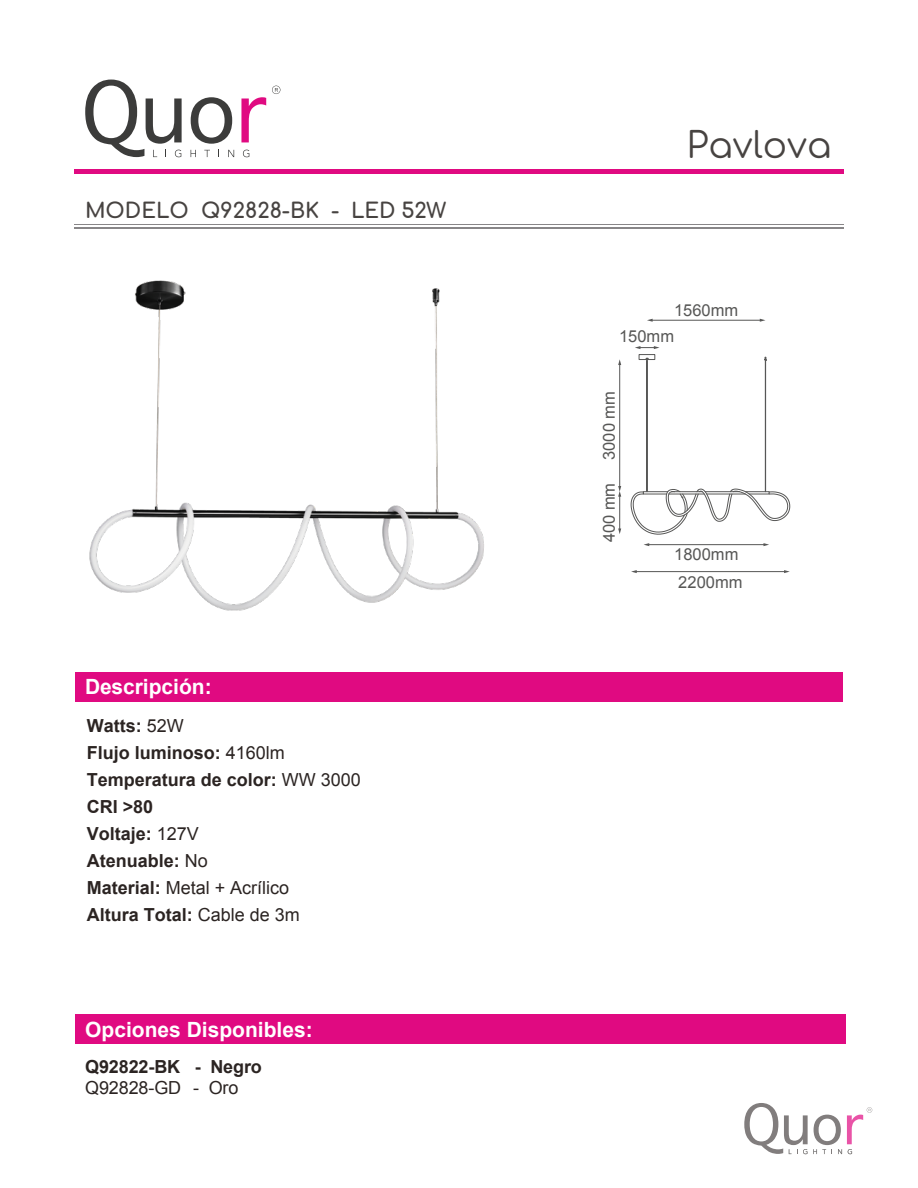
<style>
.page{position:relative;width:918px;height:1188px;background:#fff}
.page>*{position:absolute;margin:0;border:0;box-sizing:border-box;transform-origin:0 0}
.t1{font:36px "Comfortaa";color:#474341}
.t2{font:700 21px "Arial";color:#fff}
.t3{font:700 21px "Comfortaa";color:#474341}
.t4{font:700 18px/27px "Arial";color:#2b2422}
.t5{font:18px "Arial";letter-spacing:-.005em;color:#2b2422}
.t6{font:16.5px/27.8px "Arial";color:#575756}
.s1{font-weight:400}
.s2{color:#2c2422}
</style>
<div class="page">
<hr style="left:74px;top:169px;width:770px;height:4px;background:#e00a81">
<hr style="left:74px;top:227px;width:770px;height:1px;background:#888688">
<hr style="left:74px;top:224px;width:770px;height:1px;background:#888688">
<div style="left:75px;top:672px;width:768px;height:29px;background:#e00a81"></div>
<svg style="left:241px;top:97px;width:25px;height:45px"></svg>
<svg style="left:191px;top:97px;width:41px;height:47px"></svg>
<svg style="left:85px;top:80px;width:97px;height:77px"></svg>
<svg style="left:191px;top:150px;width:5px;height:7px"></svg>
<svg style="left:204px;top:150px;width:6px;height:7px"></svg>
<svg style="left:228px;top:150px;width:6px;height:7px"></svg>
<svg style="left:243px;top:150px;width:6px;height:7px"></svg>
<svg style="left:272px;top:86px;width:8px;height:8px"></svg>
<div style="left:75px;top:1015px;width:771px;height:29px;background:#e00a81"></div>
<svg style="left:744px;top:1103px;width:128px;height:51px"></svg>
<img style="left:89px;top:280px;width:395px;height:331px">
<div style="left:639px;top:354px;width:16px;height:6px;border:1px solid #575756"></div>
<div style="left:647px;top:360px;width:1px;height:132px;border:1px solid #575756"></div>
<div style="left:765px;top:360px;width:1px;height:132px;border:1px solid #575756"></div>
<svg style="left:764px;top:357px;width:3px;height:4px"></svg>
<svg style="left:630px;top:488px;width:161px;height:47px"></svg>
<hr style="left:619px;top:364px;width:1px;height:123px;background:#575756">
<svg style="left:618px;top:359px;width:3px;height:6px"></svg>
<hr style="left:648px;top:544px;width:117px;height:1px;background:#575756">
<svg style="left:763px;top:543px;width:6px;height:3px"></svg>
<hr style="left:652px;top:320px;width:109px;height:1px;background:#575756">
<svg style="left:647px;top:319px;width:6px;height:3px"></svg>
<hr style="left:619px;top:496px;width:1px;height:34px;background:#575756">
<svg style="left:618px;top:486px;width:3px;height:11px"></svg>
<svg style="left:635px;top:346px;width:25px;height:3px"></svg>
<hr style="left:636px;top:571px;width:149px;height:1px;background:#575756">
<svg style="left:784px;top:570px;width:6px;height:3px"></svg>
<svg style="left:631px;top:570px;width:6px;height:3px"></svg>
<p class="t3" style="left:85px;top:191px;width:363px">MODELO Q92828-BK - LED 52W</p>
<p class="t2" style="left:85px;top:673px;width:128px">Descripción:</p>
<p class="t4" style="left:87px;top:713px;width:276px">Watts: <span class="s1">52W<br></span>Flujo luminoso: <span class="s1">4160lm<br></span>Temperatura de color: <span class="s1">WW 3000<br></span><span class="s2">CRI &gt;80<br></span>Voltaje: <span class="s1">127V<br></span>Atenuable: <span class="s1">No<br></span>Material: <span class="s1">Metal + Acrílico<br></span>Altura Total: <span class="s1">Cable de 3m</span></p>
<p class="t2" style="left:85px;top:1016px;width:229px">Opciones Disponibles:</p>
<p class="t4" style="left:85px;top:1054px;width:178px">Q92822-BK - Negro</p>
<p class="t5" style="left:85px;top:1076px;width:155px">Q92828-GD - Oro</p>
<h1 class="t1" style="left:686px;top:113px;width:147px">Pavlova</h1>
<p class="t6" style="left:674px;top:296px;width:66px">1560mm</p>
<p class="t6" style="left:619px;top:323px;width:57px">150mm</p>
<p class="t6" style="left:595px;top:460px;width:70px;rotate:-90deg">3000 mm</p>
<p class="t6" style="left:595px;top:542px;width:61px;rotate:-90deg">400 mm</p>
<p class="t6" style="left:674px;top:541px;width:70px">1800mm<br>2200mm</p>
</div>
